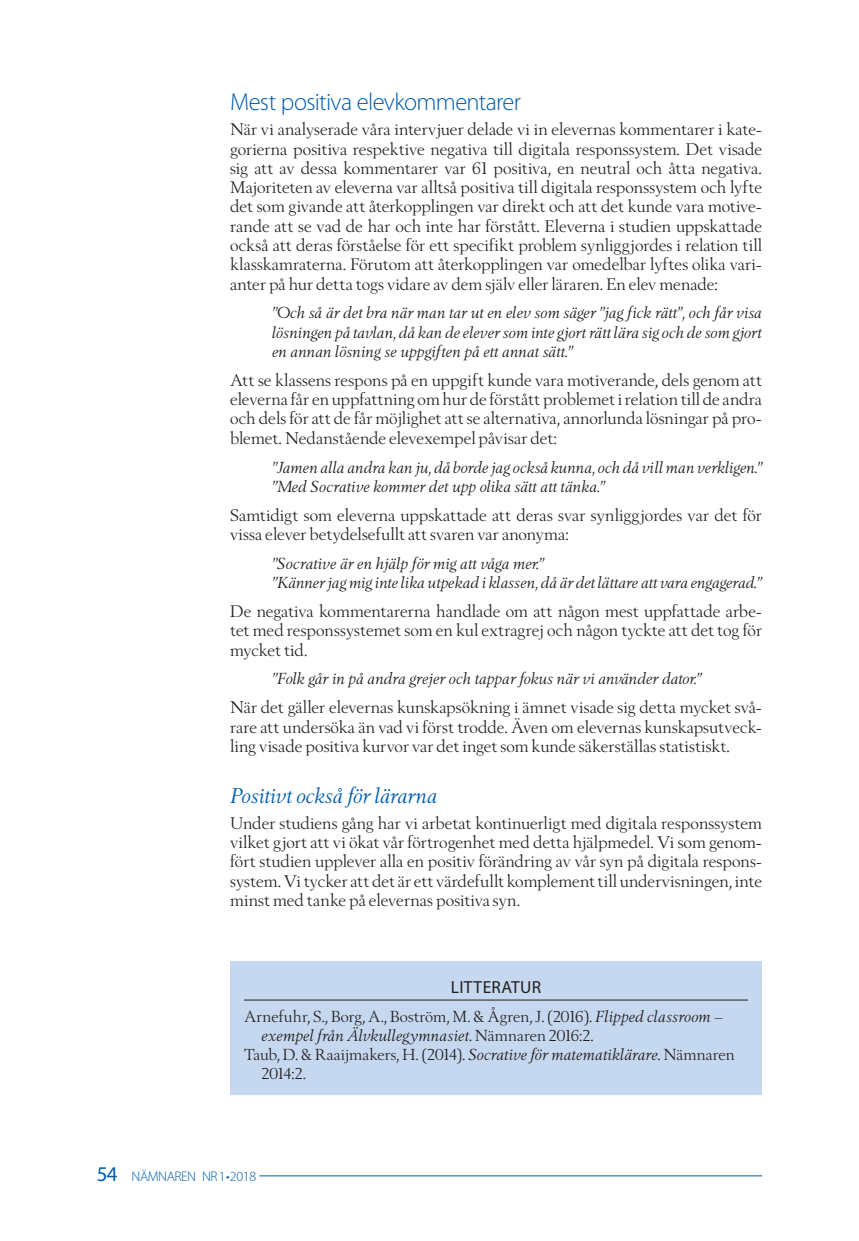
<style>
.page{position:relative;width:859px;height:1241px;background:#fff}
.page>*{position:absolute;margin:0;border:0;box-sizing:border-box;transform-origin:0 0}
.t1{font:300 24.5px "Myriad Pro";letter-spacing:-.03em;color:#015dad}
.t2{font:italic 21px "Berling Nova Display Pro";letter-spacing:-.01em;color:#015dad}
.t3{font:17.5px "Myriad Pro";letter-spacing:.02em;color:#231f20}
.t4{font:16.62px/19.2px "Berling Nova Display Pro";letter-spacing:.005em;color:#231f20;text-align:justify}
.t5{font:italic 15.75px/19.2px "Berling Nova Display Pro";color:#231f20}
.t6{font:15.75px "Berling Nova Display Pro";letter-spacing:.005em;color:#231f20}
.t7{font:300 14px "Myriad Pro";letter-spacing:-.03em;color:#015dad}
.s1{font-style:italic}
.s2{font-style:normal}
.s3{font-weight:400;font-size:21px}
</style>
<div class="page">
<div style="left:230px;top:960px;width:531px;height:133px;background:#c6d8ef"></div>
<hr style="left:244px;top:999px;width:503px;height:1px;background:#231f20">
<hr style="left:259px;top:1175px;width:502px;height:1px;background:#015dad">
<h1 class="t1" style="left:230px;top:88px;width:292px">Mest positiva elevkommentarer</h1>
<p class="t4" style="left:230px;top:120px;width:533px">När vi analyserade våra intervjuer delade vi in elevernas kommentarer i kate&shy;gorierna positiva respektive negativa till digitala responssystem. Det visade sig att av dessa kommentarer var 61 positiva, en neutral och åtta negativa.<br>Majoriteten av eleverna var alltså positiva till digitala responssystem och lyfte det som givande att återkopplingen var direkt och att det kunde vara motive&shy;rande att se vad de har och inte har förstått. Eleverna i studien uppskattade också att deras förståelse för ett specifikt problem synliggjordes i relation till klasskamraterna. Förutom att återkopplingen var omedelbar lyftes olika vari&shy;anter på hur detta togs vidare av dem själv eller läraren. En elev menade:</p>
<p class="t5" style="left:272px;top:303px;width:491px;text-align:justify">”Och så är det bra när man tar ut en elev som säger ”jag fick rätt”, och får visa lösningen på tavlan, då kan de elever som inte gjort rätt lära sig och de som gjort en annan lösning se uppgiften på ett annat sätt.”</p>
<p class="t4" style="left:230px;top:370px;width:533px">Att se klassens respons på en uppgift kunde vara motiverande, dels genom att eleverna får en uppfattning om hur de förstått problemet i relation till de andra och dels för att de får möjlighet att se alternativa, annorlunda lösningar på pro&shy;blemet. Nedanstående elevexempel påvisar det:</p>
<p class="t5" style="left:272px;top:457px;width:491px">”Jamen alla andra kan ju, då borde jag också kunna, och då vill man verkligen.” ”Med Socrative kommer det upp olika sätt att tänka.”</p>
<p class="t4" style="left:230px;top:505px;width:533px">Samtidigt som eleverna uppskattade att deras svar synliggjordes var det för vissa elever betydelsefullt att svaren var anonyma:</p>
<p class="t5" style="left:272px;top:554px;width:491px">”Socrative är en hjälp för mig att våga mer.”<br>”Känner jag mig inte lika utpekad i klassen, då är det lättare att vara engagerad.”</p>
<p class="t4" style="left:230px;top:601px;width:533px">De negativa kommentarerna handlade om att någon mest uppfattade arbe&shy;tet med responssystemet som en kul extragrej och någon tyckte att det tog för mycket tid.</p>
<p class="t5" style="left:272px;top:669px;width:431px">”Folk går in på andra grejer och tappar fokus när vi använder dator.”</p>
<p class="t4" style="left:230px;top:697px;width:533px">När det gäller elevernas kunskapsökning i ämnet visade sig detta mycket svå&shy;rare att undersöka än vad vi först trodde. Även om elevernas kunskapsutveck&shy;ling visade positiva kurvor var det inget som kunde säkerställas statistiskt.</p>
<p class="t2" style="left:230px;top:783px;width:209px">Positivt också för lärarna</p>
<p class="t4" style="left:230px;top:813px;width:533px">Under studiens gång har vi arbetat kontinuerligt med digitala responssystem vilket gjort att vi ökat vår förtrogenhet med detta hjälpmedel. Vi som genom&shy;fört studien upplever alla en positiv förändring av vår syn på digitala respons&shy;system. Vi tycker att det är ett värdefullt komplement till undervisningen, inte minst med tanke på elevernas positiva syn.</p>
<p class="t3" style="left:450px;top:977px;width:92px">LITTERATUR</p>
<p class="t6" style="left:244px;top:1006px;width:480px">Arnefuhr, S., Borg, A., Boström, M. &amp; Ågren, J. (2016). <span class="s1">Flipped classroom –</span></p>
<p class="t5" style="left:261px;top:1025px;width:333px">exempel från Älvkullegymnasiet. <span class="s2">Nämnaren 2016:2.</span></p>
<p class="t6" style="left:244px;top:1044px;width:492px">Taub, D. &amp; Raaijmakers, H. (2014). <span class="s1">Socrative för matematiklärare</span>. Nämnaren</p>
<p class="t6" style="left:261px;top:1064px;width:46px">2014:2.</p>
<p class="t7" style="left:97px;top:1168px;width:161px"><span class="s3">54</span> NÄMNAREN NR1•2018</p>
</div>
